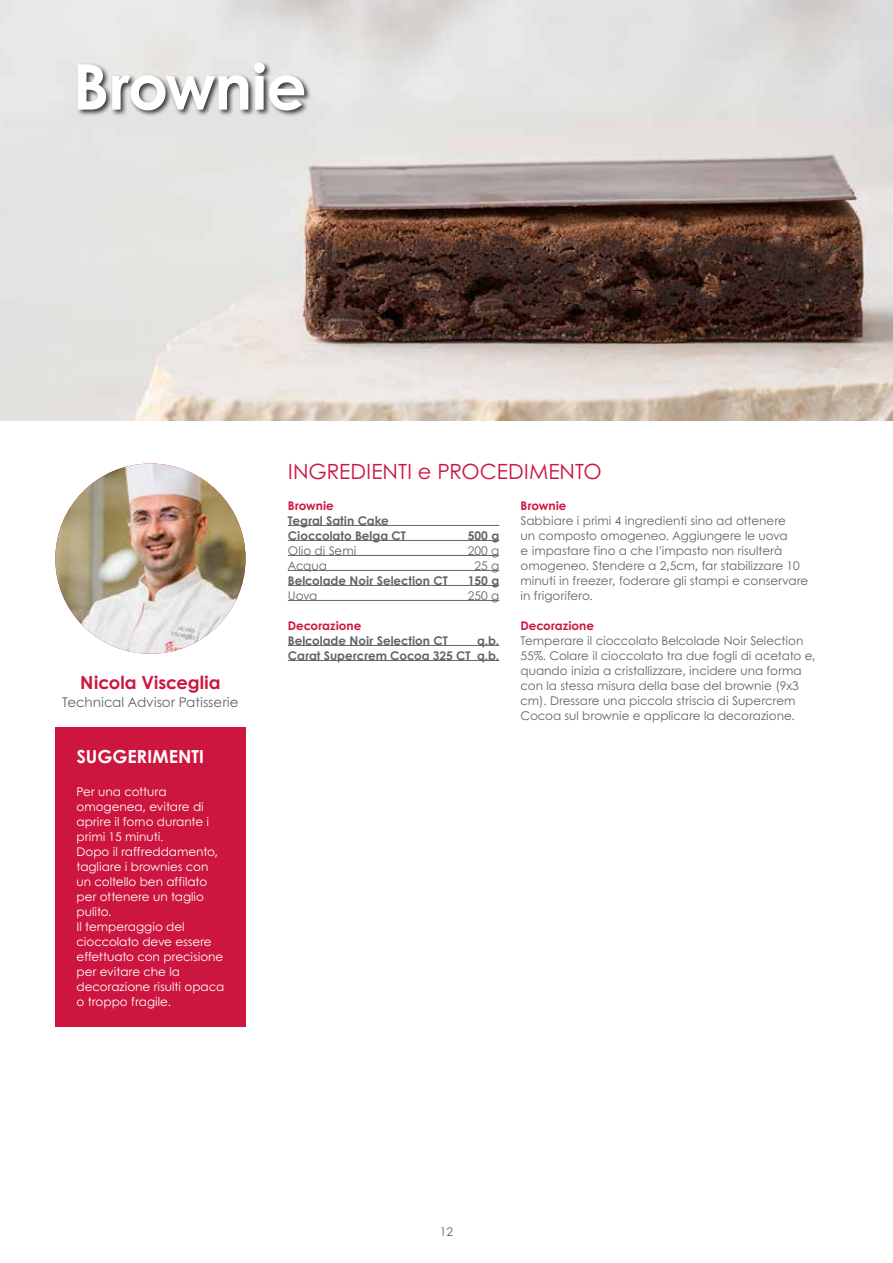
<style>
.page{position:relative;width:893px;height:1263px;background:#fff}
.page>*{position:absolute;margin:0;border:0;box-sizing:border-box;transform-origin:0 0}
.t1{font:700 63px "Century Gothic";letter-spacing:-.02em;color:#fff}
.t2{font:21px "Century Gothic";color:#cd163f}
.t3{font:700 18px "Century Gothic";color:#cd163f}
.t4{font:700 18px "Century Gothic";color:#fff}
.t5{font:13.5px "Century Gothic";color:#636466}
.t6{font:12px/15px "Century Gothic";color:#636466}
.t7{font:12px/15px "Century Gothic";color:#fff}
.t8{font:700 12px/15px "Century Gothic";color:#636466}
.t9{font:700 12px "Century Gothic";color:#cd163f}
</style>
<div class="page">
<img style="left:0;top:0;width:893px;height:421px">
<div style="left:77px;top:61px;width:235px;height:57px;background:#000;opacity:.75"></div>
<div style="left:55px;top:728px;width:191px;height:299px;background:#cd163f"></div>
<hr style="left:288px;top:525px;width:211px;height:1px;background:#636466">
<hr style="left:288px;top:540px;width:211px;height:1px;background:#636466">
<hr style="left:288px;top:555px;width:211px;height:1px;background:#636466">
<hr style="left:288px;top:570px;width:211px;height:1px;background:#636466">
<hr style="left:288px;top:585px;width:211px;height:1px;background:#636466">
<hr style="left:288px;top:600px;width:211px;height:1px;background:#636466">
<hr style="left:288px;top:645px;width:211px;height:1px;background:#636466">
<hr style="left:288px;top:660px;width:211px;height:1px;background:#636466">
<img style="left:55px;top:463px;width:191px;height:191px;border-radius:95px">
<h1 class="t1" style="left:73px;top:45px;width:235px">Brownie</h1>
<h3 class="t3" style="left:80px;top:670px;width:142px">Nicola Visceglia</h3>
<p class="t5" style="left:62px;top:693px;width:178px">Technical Advisor Patisserie</p>
<h3 class="t4" style="left:77px;top:744px;width:129px">SUGGERIMENTI</h3>
<p class="t7" style="left:77px;top:783px;width:149px">Per una cottura omogenea, evitare di aprire il forno durante i primi 15 minuti.<br>Dopo il raffreddamento, tagliare i brownies con un coltello ben affilato per ottenere un taglio pulito.<br>Il temperaggio del cioccolato deve essere effettuato con precisione per evitare che la decorazione risulti opaca o troppo fragile.</p>
<h2 class="t2" style="left:288px;top:458px;width:315px">INGREDIENTI e PROCEDIMENTO</h2>
<p class="t9" style="left:288px;top:497px;width:48px">Brownie</p>
<p class="t8" style="left:288px;top:512px;width:120px">Tegral Satin Cake<br>Cioccolato Belga CT</p>
<p class="t8" style="left:468px;top:527px;width:33px">500 g</p>
<p class="t6" style="left:288px;top:542px;width:70px">Olio di Semi</p>
<p class="t6" style="left:468px;top:542px;width:33px">200 g</p>
<p class="t6" style="left:288px;top:557px;width:41px">Acqua</p>
<p class="t6" style="left:475px;top:557px;width:26px">25 g</p>
<p class="t8" style="left:288px;top:572px;width:161px">Belcolade Noir Selection CT</p>
<p class="t8" style="left:468px;top:572px;width:33px">150 g</p>
<p class="t6" style="left:288px;top:587px;width:31px">Uova</p>
<p class="t6" style="left:468px;top:587px;width:33px">250 g</p>
<p class="t9" style="left:288px;top:617px;width:75px">Decorazione</p>
<p class="t8" style="left:288px;top:632px;width:161px">Belcolade Noir Selection CT</p>
<p class="t8" style="left:288px;top:632px;width:213px;text-align:right">q.b.<br>Carat Supercrem Cocoa 325 CT q.b.</p>
<p class="t9" style="left:521px;top:497px;width:48px">Brownie</p>
<p class="t6" style="left:521px;top:512px;width:289px">Sabbiare i primi 4 ingredienti sino ad ottenere<br>un composto omogeneo. Aggiungere le uova<br>e impastare fino a che l’impasto non risulterà omogeneo. Stendere a 2,5cm, far stabilizzare 10 minuti in freezer, foderare gli stampi e conservare in frigorifero.</p>
<p class="t9" style="left:521px;top:617px;width:75px">Decorazione</p>
<p class="t6" style="left:521px;top:632px;width:297px">Temperare il cioccolato Belcolade Noir Selection 55%. Colare il cioccolato tra due fogli di acetato e, quando inizia a cristallizzare, incidere una forma con la stessa misura della base del brownie (9x3 cm). Dressare una piccola striscia di Supercrem Cocoa sul brownie e applicare la decorazione.</p>
<p class="t6" style="left:440px;top:1223px;width:15px">12</p>
</div>
